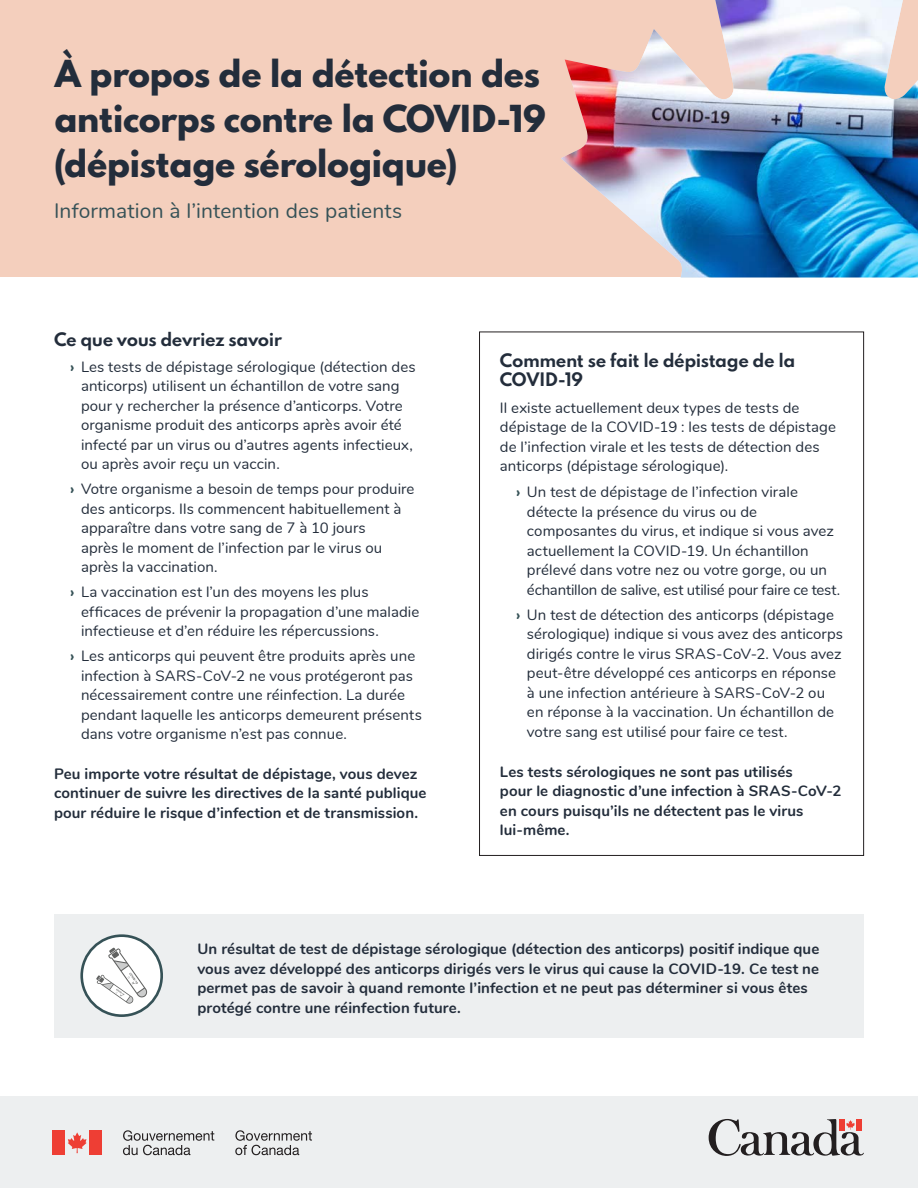
<style>
.page{position:relative;width:918px;height:1188px;background:#fff}
.page>*{position:absolute;margin:0;border:0;box-sizing:border-box;transform-origin:0 0}
.t1{font:800 33px/45px "Spartan";letter-spacing:-.035em;color:#232d3b}
.t2{font:21px "Nunito";letter-spacing:.005em;color:#365257}
.t3{font:700 16.5px/19.8px "Spartan";letter-spacing:-.03em;color:#232d3b}
.BODY{font:15px/19.5px "Nunito";letter-spacing:.005em;color:#232d3b}
.BODY-2{font:700 15px/19.5px "Nunito";letter-spacing:.005em;color:#232d3b}
.s1{font-weight:800;color:#365257}
</style>
<div class="page">
<div style="left:0;top:1096px;width:918px;height:92px;background:#edeff0"></div>
<div style="left:0;top:0;width:918px;height:277px;background:#f4cfbd"></div>
<svg style="left:708px;top:1119px;width:156px;height:37px"></svg>
<svg style="left:68px;top:1132px;width:19px;height:21px"></svg>
<div style="left:53px;top:1131px;width:12px;height:24px;background:#ee3e34"></div>
<div style="left:89px;top:1131px;width:13px;height:24px;background:#ee3e34"></div>
<svg style="left:235px;top:1130px;width:77px;height:25px"></svg>
<svg style="left:123px;top:1130px;width:91px;height:25px"></svg>
<img style="left:561px;top:0;width:357px;height:277px">
<div style="left:54px;top:914px;width:810px;height:123px;background:#edeff0"></div>
<div style="left:82px;top:936px;width:80px;height:80px;background:#fff;border-radius:50%"></div>
<svg style="left:96px;top:948px;width:52px;height:56px"></svg>
<div style="left:80px;top:934px;width:83px;height:83px;border:3px solid #365257;border-radius:50%"></div>
<h1 class="t1" style="left:54px;top:50px;width:493px">À propos de la détection des anticorps contre la COVID-19 (dépistage sérologique)</h1>
<h3 class="t2" style="left:54px;top:195px;width:350px">Information à l’intention des patients</h3>
<h2 class="t3" style="left:54px;top:329px;width:229px">Ce que vous devriez savoir</h2>
<p class="BODY" style="left:81px;top:356px;width:336px;text-indent:-11px"><span class="s1">›</span> Les tests de dépistage sérologique (détection des anticorps) utilisent un échantillon de votre sang pour y rechercher la présence d’anticorps. Votre organisme produit des anticorps après avoir été infecté par un virus ou d’autres agents infectieux, ou après avoir reçu un vaccin.</p>
<p class="BODY" style="left:81px;top:479px;width:335px;text-indent:-11px"><span class="s1">›</span> Votre organisme a besoin de temps pour produire des anticorps. Ils commencent habituellement à apparaître dans votre sang de 7 à 10 jours<br>après le moment de l’infection par le virus ou après la vaccination.</p>
<p class="BODY" style="left:81px;top:582px;width:340px;text-indent:-11px"><span class="s1">›</span> La vaccination est l’un des moyens les plus efficaces de prévenir la propagation d’une maladie infectieuse et d’en réduire les répercussions.</p>
<p class="BODY" style="left:81px;top:645px;width:342px;text-indent:-11px"><span class="s1">›</span> Les anticorps qui peuvent être produits après une infection à SARS-CoV-2 ne vous protégeront pas nécessairement contre une réinfection. La durée pendant laquelle les anticorps demeurent présents dans votre organisme n’est pas connue.</p>
<p class="BODY-2" style="left:54px;top:763px;width:374px">Peu importe votre résultat de dépistage, vous devez continuer de suivre les directives de la santé publique pour réduire le risque d’infection et de transmission.</p>
<h2 class="t3" style="left:500px;top:350px;width:297px">Comment se fait le dépistage de la<br>COVID-19</h2>
<p class="BODY" style="left:500px;top:397px;width:338px">Il existe actuellement deux types de tests de dépistage de la COVID-19 : les tests de dépistage de l’infection virale et les tests de détection des anticorps (dépistage sérologique).</p>
<p class="BODY" style="left:527px;top:482px;width:315px;text-indent:-11px"><span class="s1">›</span> Un test de dépistage de l’infection virale détecte la présence du virus ou de composantes du virus, et indique si vous avez actuellement la COVID-19. Un échantillon prélevé dans votre nez ou votre gorge, ou un échantillon de salive, est utilisé pour faire ce test.</p>
<p class="BODY" style="left:527px;top:604px;width:318px;text-indent:-11px"><span class="s1">›</span> Un test de détection des anticorps (dépistage sérologique) indique si vous avez des anticorps dirigés contre le virus SRAS-CoV-2. Vous avez peut-être développé ces anticorps en réponse à une infection antérieure à SARS-CoV-2 ou en réponse à la vaccination. Un échantillon de votre sang est utilisé pour faire ce test.</p>
<p class="BODY-2" style="left:500px;top:761px;width:343px">Les tests sérologiques ne sont pas utilisés<br>pour le diagnostic d’une infection à SRAS-CoV-2 en cours puisqu’ils ne détectent pas le virus lui-même.</p>
<p class="BODY-2" style="left:197px;top:938px;width:623px">Un résultat de test de dépistage sérologique (détection des anticorps) positif indique que vous avez développé des anticorps dirigés vers le virus qui cause la COVID-19. Ce test ne permet pas de savoir à quand remonte l’infection et ne peut pas déterminer si vous êtes protégé contre une réinfection future.</p>
</div>
